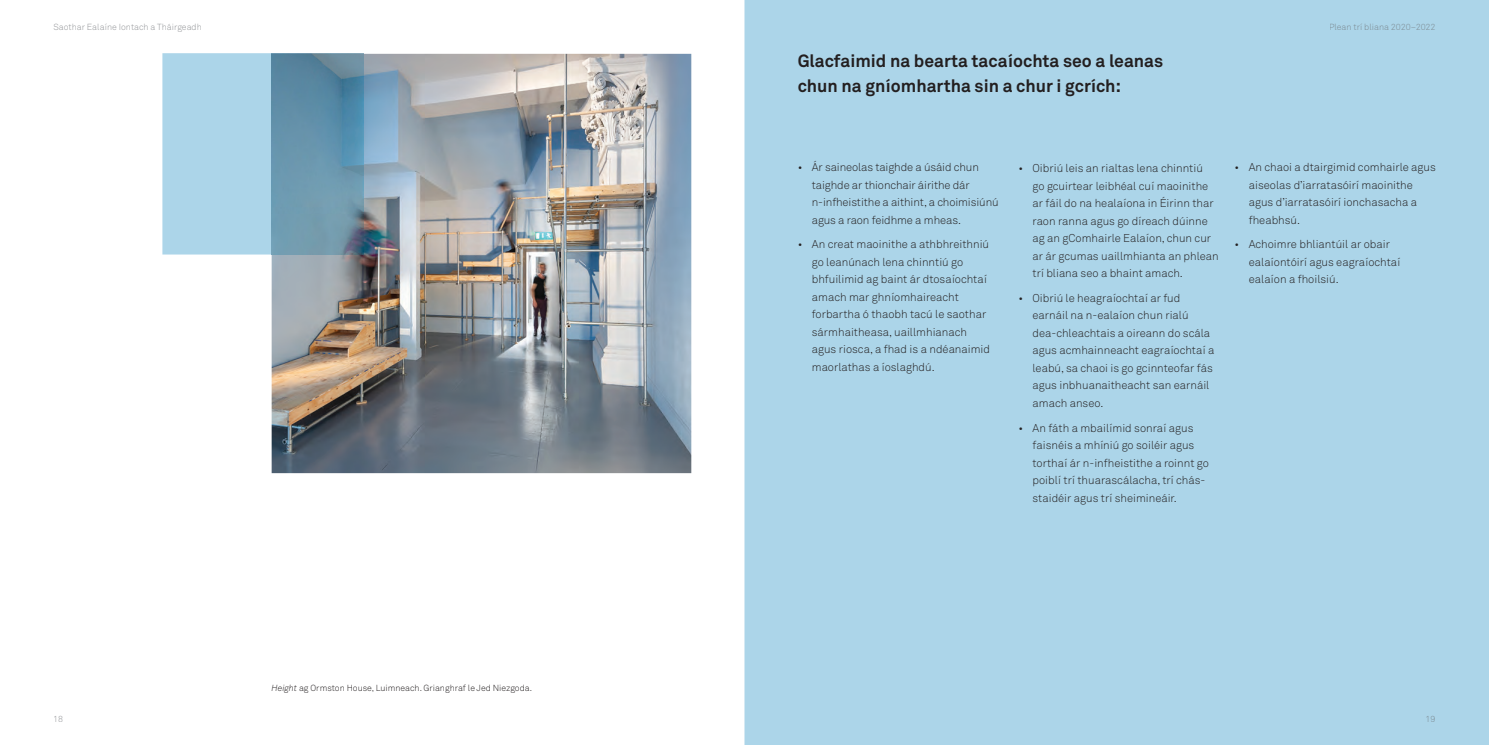
<style>
.page{position:relative;width:1489px;height:745px;background:#fff}
.page>*{position:absolute;margin:0;border:0;box-sizing:border-box;transform-origin:0 0}
.t1{font:700 17.5px/25px "Akkurat";color:#231f20}
.t2{font:300 11.25px/17.5px "Akkurat";color:#231f20}
.t3{font:300 8.75px "Akkurat";color:#231f20}
.t4{font:300 8.75px "Akkurat";color:#939598}
.t5{font:300 8.75px "Akkurat";color:#7b8991}
.s1{font-style:italic}
</style>
<div class="page">
<img style="left:272px;top:54px;width:419px;height:419px">
<div style="left:744px;top:0;width:744px;height:744px;background:#acd5e9"></div>
<div style="left:162px;top:53px;width:201px;height:201px;background:#acd5e9"></div>
<img style="left:272px;top:54px;width:91px;height:200px">
<div style="left:1426px;top:714px;width:8px;height:7px;background:#acd5e9"></div>
<div style="left:1329px;top:23px;width:106px;height:7px;background:#acd5e9"></div>
<p class="t4" style="left:53px;top:21px;width:150px">Saothar Ealaíne Iontach a Tháirgeadh</p>
<p class="t4" style="left:53px;top:712px;width:11px">18</p>
<p class="t3" style="left:272px;top:682px;width:262px"><span class="s1">Height</span> ag Ormston House, Luimneach. Grianghraf le Jed Niezgoda.</p>
<h1 class="t1" style="left:797px;top:48px;width:367px">Glacfaimid na bearta tacaíochta seo a leanas chun na gníomhartha sin a chur i gcrích:</h1>
<p class="t5" style="left:1328px;top:21px;width:108px">Plean trí bliana 2020–2022</p>
<p class="t2" style="left:811px;top:158px;width:188px;text-indent:-14px">• Ár saineolas taighde a úsáid chun taighde ar thionchair áirithe dár n-infheistithe a aithint, a choimisiúnú agus a raon feidhme a mheas.</p>
<p class="t2" style="left:811px;top:236px;width:180px;text-indent:-14px">• An creat maoinithe a athbhreithniú go leanúnach lena chinntiú go bhfuilimid ag baint ár dtosaíochtaí amach mar ghníomhaireacht forbartha ó thaobh tacú le saothar sármhaitheasa, uaillmhianach agus riosca, a fhad is a ndéanaimid maorlathas a íoslaghdú.</p>
<p class="t2" style="left:1032px;top:159px;width:188px;text-indent:-14px">• Oibriú leis an rialtas lena chinntiú<br>go gcuirtear leibhéal cuí maoinithe ar fáil do na healaíona in Éirinn thar raon ranna agus go díreach dúinne ag an gComhairle Ealaíon, chun cur ar ár gcumas uaillmhianta an phlean trí bliana seo a bhaint amach.</p>
<p class="t2" style="left:1032px;top:289px;width:183px;text-indent:-14px">• Oibriú le heagraíochtaí ar fud earnáil na n-ealaíon chun rialú dea-chleachtais a oireann do scála agus acmhainneacht eagraíochtaí a leabú, sa chaoi is go gcinnteofar fás agus inbhuanaitheacht san earnáil amach anseo.</p>
<p class="t2" style="left:1032px;top:419px;width:178px;text-indent:-14px">• An fáth a mbailímid sonraí agus faisnéis a mhíniú go soiléir agus torthaí ár n-infheistithe a roinnt go poiblí trí thuarascálacha, trí chás&shy;staidéir agus trí sheimineáir.</p>
<p class="t2" style="left:1248px;top:158px;width:188px;text-indent:-14px">• An chaoi a dtairgimid comhairle agus aiseolas d’iarratasóirí maoinithe agus d’iarratasóirí ionchasacha a fheabhsú.</p>
<p class="t2" style="left:1248px;top:236px;width:153px;text-indent:-14px">• Achoimre bhliantúil ar obair ealaíontóirí agus eagraíochtaí ealaíon a fhoilsiú.</p>
<p class="t5" style="left:1425px;top:712px;width:11px">19</p>
</div>
